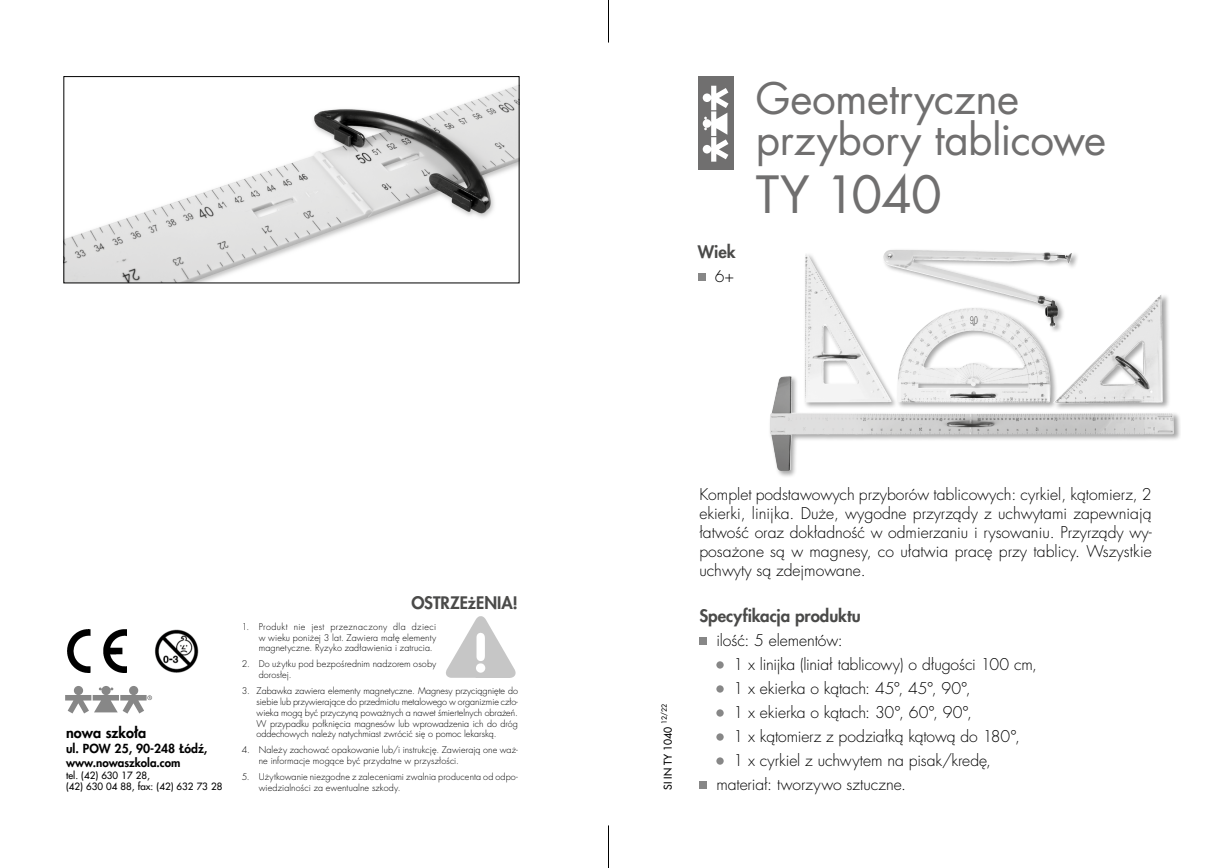
<style>
.page{position:relative;width:1217px;height:868px;background:#fff}
.page>*{position:absolute;margin:0;border:0;box-sizing:border-box;transform-origin:0 0}
.t1{font:49.95px "Futura LTS Book";letter-spacing:-.02em;color:#706f6f}
.t2{font:42.3px/40.5px "Futura LTS Book";letter-spacing:-.01em;color:#706f6f}
.t3{font:800 16.8px "Futura LTS";color:#4a4a49}
.t4{font:300 15.75px/18.9px "Futura LTS";letter-spacing:-.005em;color:#000;text-align:justify}
.t5{font:800 14.4px "Futura LTS";color:#000}
.t6{font:800 12.15px "Futura LTS";color:#000}
.t7{font:800 11.55px "Futura LTS";color:#000}
.t8{font:10.5px "Futura LTS";color:#000}
.t9{font:9.75px/11.7px "Futura LTS";color:#000}
.t10{font:300 9px/10.8px "Futura LTS";letter-spacing:.01em;color:#000}
.t11{font:6.9px "Futura LTS";color:#000}
</style>
<div class="page">
<hr style="left:608px;top:0;width:1px;height:43px;background:#000">
<hr style="left:608px;top:825px;width:1px;height:42px;background:#000">
<div style="left:699px;top:637px;width:7px;height:7px;background:#878787"></div>
<div style="left:716px;top:661px;width:7px;height:7px;background:#878787;border-radius:50%"></div>
<div style="left:716px;top:685px;width:7px;height:7px;background:#878787;border-radius:50%"></div>
<div style="left:716px;top:709px;width:7px;height:7px;background:#878787;border-radius:50%"></div>
<div style="left:716px;top:733px;width:7px;height:7px;background:#878787;border-radius:50%"></div>
<div style="left:716px;top:757px;width:7px;height:7px;background:#878787;border-radius:50%"></div>
<div style="left:699px;top:781px;width:7px;height:7px;background:#878787"></div>
<div style="left:697px;top:77px;width:36px;height:93px;background:#706f6f"></div>
<svg style="left:702px;top:86px;width:26px;height:76px"></svg>
<img style="left:67px;top:629px;width:59px;height:43px">
<img style="left:446px;top:616px;width:70px;height:62px">
<svg style="left:65px;top:686px;width:87px;height:27px"></svg>
<div style="left:697px;top:274px;width:8px;height:7px;background:#878787"></div>
<img style="left:155px;top:629px;width:44px;height:44px">
<div style="left:768px;top:248px;width:412px;height:229px;background:#000;opacity:.35"></div>
<img style="left:882px;top:250px;width:99px;height:38px">
<img style="left:65px;top:85px;width:452px;height:196px">
<div style="left:63px;top:76px;width:456px;height:207px;border:1px solid #000"></div>
<h3 class="t5" style="left:66px;top:723px;width:82px">nowa szko³a</h3>
<h3 class="t6" style="left:66px;top:740px;width:143px">ul. POW 25, 90-248 £ódŸ,</h3>
<p class="t7" style="left:66px;top:754px;width:116px">www.nowaszkola.com</p>
<p class="t9" style="left:66px;top:769px;width:158px">tel. (42) 630 17 28,<br>(42) 630 04 88, fax: (42) 632 73 28</p>
<h3 class="t3" style="left:411px;top:591px;width:108px">OSTRZE¿ENIA!</h3>
<p class="t10" style="left:259px;top:621px;width:179px;text-align:justify;text-indent:-17px">1. Produkt nie jest przeznaczony dla dzieci w wieku poniżej 3 lat. Zawiera małę elementy magnetyczne. Ryzyko zadławienia i zatrucia.</p>
<p class="t10" style="left:259px;top:658px;width:179px;text-indent:-17px">2. Do u¿ytku pod bezpoœrednim nadzorem osoby doros³ej.</p>
<p class="t10" style="left:256px;top:685px;width:263px;text-align:justify;text-indent:-15px">3. Zabawka zawiera elementy magnetyczne. Magnesy przyci¹gniête do siebie lub przywieraj¹ce do przedmiotu metalowego w organizmie cz³o&shy;wieka mog¹ byæ przyczyn¹ powa¿nych a nawet œmiertelnych obra¿eñ.<br>W przypadku po³kniêcia magnesów lub wprowadzenia ich do dróg oddechowych nale¿y natychmiast zwróciæ siê o pomoc lekarsk¹.</p>
<p class="t10" style="left:259px;top:744px;width:261px;text-indent:-17px">4. Nale¿y zachowaæ opakowanie lub/i instrukcjê. Zawieraj¹ one wa¿- ne informacje mog¹ce byæ przydatne w przysz³oœci.</p>
<p class="t10" style="left:259px;top:771px;width:261px;text-indent:-17px">5. U¿ytkowanie niezgodne z zaleceniami zwalnia producenta od odpo&shy;wiedzialnoœci za ewentualne szkody.</p>
<h3 class="t3" style="left:697px;top:241px;width:39px">Wiek</h3>
<h3 class="t4" style="left:714px;top:267px;width:21px">6+</h3>
<h2 class="t2" style="left:755px;top:79px;width:351px">Geometryczne przybory tablicowe</h2>
<h1 class="t1" style="left:755px;top:163px;width:187px">TY 1040</h1>
<p class="t11" style="left:659px;top:723px;width:21px;rotate:-90deg">12/22</p>
<p class="t8" style="left:660px;top:789px;width:64px;rotate:-90deg">SI IN TY 1040</p>
<p class="t4" style="left:699px;top:485px;width:454px">Komplet podstawowych przyborów tablicowych: cyrkiel, kątomierz, 2 ekierki, linijka. Duże, wygodne przyrządy z uchwytami zapewniają łatwość oraz dokładność w odmierzaniu i rysowaniu. Przyrządy wy&shy;posażone są w magnesy, co ułatwia pracę przy tablicy. Wszystkie uchwyty są zdejmowane.</p>
<h3 class="t3" style="left:699px;top:604px;width:163px">Specyfikacja produktu</h3>
<h3 class="t4" style="left:716px;top:631px;width:128px">ilość: 5 elementów:</h3>
<h3 class="t4" style="left:733px;top:655px;width:305px">1 x linijka (liniał tablicowy) o długości 100 cm,</h3>
<h3 class="t4" style="left:733px;top:679px;width:239px">1 x ekierka o kątach: 45°, 45°, 90°,</h3>
<h3 class="t4" style="left:733px;top:703px;width:240px">1 x ekierka o kątach: 30°, 60°, 90°,</h3>
<h3 class="t4" style="left:733px;top:727px;width:288px">1 x kątomierz z podziałką kątową do 180°,</h3>
<h3 class="t4" style="left:733px;top:751px;width:259px">1 x cyrkiel z uchwytem na pisak/kredę,</h3>
<h3 class="t4" style="left:716px;top:775px;width:191px">materiał: tworzywo sztuczne.</h3>
</div>
